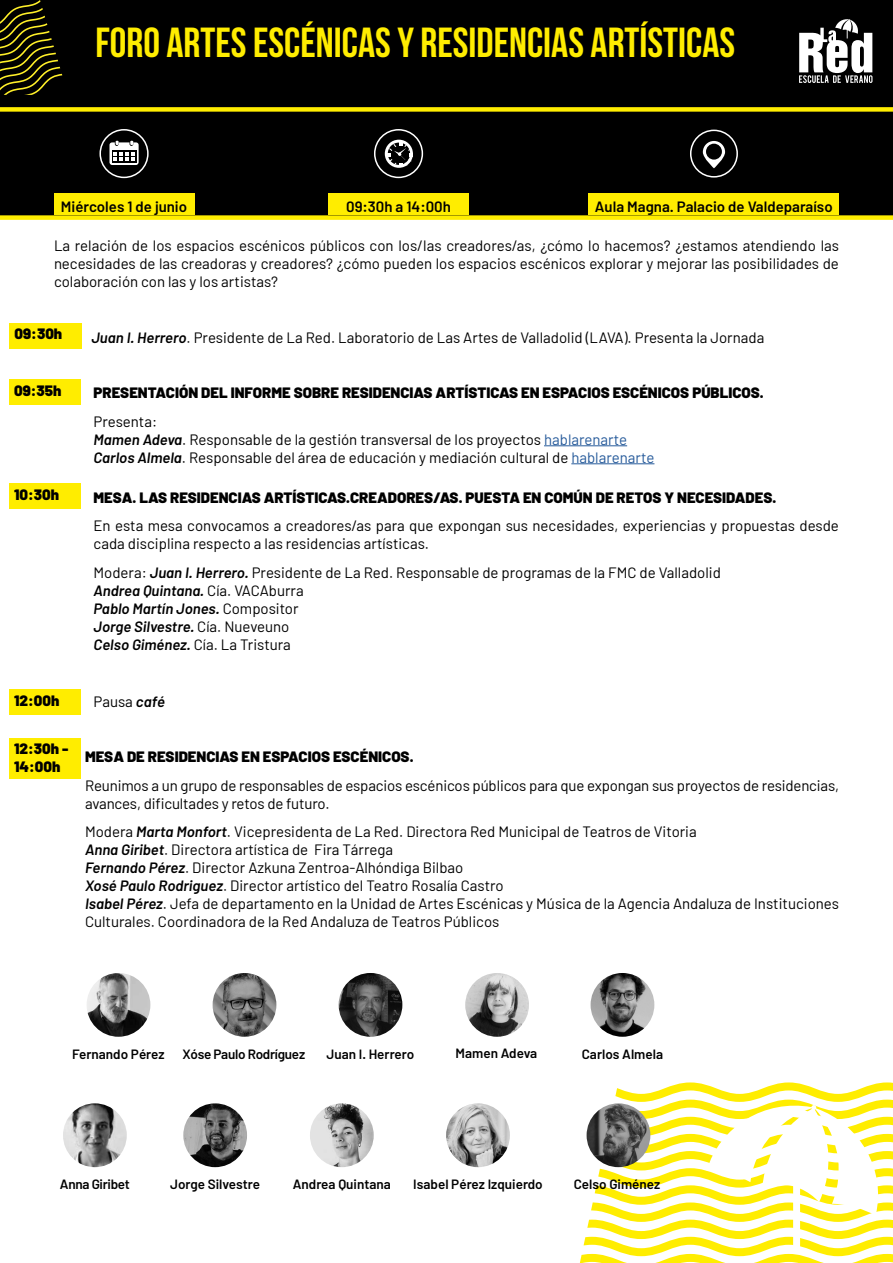
<style>
.page{position:relative;width:893px;height:1263px;background:#fff}
.page>*{position:absolute;margin:0;border:0;box-sizing:border-box;transform-origin:0 0}
.t1{font:700 42px "Bebas Neue";color:#ffed00}
.t2{font:15px/18px "Barlow";color:#000}
.t3{font:900 15px "Barlow";color:#000}
.t4{font:italic 600 15px "Barlow";color:#000}
.t5{font:600 15px "Barlow";color:#000}
.t6{font:600 13.5px "Barlow";color:#000}
.t7{font:600 13.5px "Barlow";letter-spacing:-.02em;color:#000}
.s1{font-weight:600;font-style:italic}
.s2{color:#275b9b}
.s3{font-weight:400;font-style:normal}
</style>
<div class="page">
<div style="left:1px;top:0;width:892px;height:109px;background:#000"></div>
<svg style="left:0;top:0;width:62px;height:95px"></svg>
<svg style="left:799px;top:19px;width:73px;height:64px"></svg>
<svg style="left:0;top:107px;width:893px;height:113px;background:#1b1900"></svg>
<div style="left:100px;top:130px;width:48px;height:47px;background:#000;border-radius:50%"></div>
<div style="left:99px;top:129px;width:50px;height:49px;border:2px solid #fff;border-radius:50%"></div>
<svg style="left:109px;top:141px;width:30px;height:24px"></svg>
<div style="left:375px;top:130px;width:47px;height:47px;background:#000;border-radius:50%"></div>
<div style="left:374px;top:129px;width:49px;height:49px;border:2px solid #fff;border-radius:50%"></div>
<div style="left:385px;top:140px;width:28px;height:28px;background:#fff;border-radius:50%"></div>
<svg style="left:388px;top:143px;width:24px;height:24px"></svg>
<div style="left:691px;top:130px;width:46px;height:47px;background:#000;border-radius:50%"></div>
<div style="left:690px;top:130px;width:48px;height:48px;border:2px solid #fff;border-radius:50%"></div>
<svg style="left:703px;top:141px;width:22px;height:27px"></svg>
<div style="left:706px;top:144px;width:16px;height:16px;background:#000;border-radius:50%"></div>
<div style="left:54px;top:194px;width:140px;height:21px;background:#ffed00"></div>
<div style="left:328px;top:194px;width:141px;height:21px;background:#ffed00"></div>
<div style="left:589px;top:194px;width:250px;height:21px;background:#ffed00"></div>
<img style="left:87px;top:973px;width:63px;height:64px;border-radius:32px">
<img style="left:213px;top:973px;width:63px;height:64px;border-radius:32px">
<img style="left:339px;top:973px;width:63px;height:64px;border-radius:32px">
<img style="left:465px;top:973px;width:64px;height:64px;border-radius:32px">
<div style="left:10px;top:484px;width:71px;height:25px;background:#ffed00"></div>
<div style="left:10px;top:380px;width:71px;height:25px;background:#ffed00"></div>
<div style="left:10px;top:323px;width:72px;height:25px;background:#ffed00"></div>
<div style="left:10px;top:690px;width:71px;height:25px;background:#ffed00"></div>
<div style="left:10px;top:738px;width:71px;height:41px;background:#ffed00"></div>
<hr style="left:544px;top:445px;width:83px;height:1px;background:#275b9b">
<hr style="left:571px;top:463px;width:83px;height:1px;background:#275b9b">
<img style="left:591px;top:973px;width:63px;height:64px;border-radius:32px">
<img style="left:63px;top:1103px;width:64px;height:64px;border-radius:32px">
<img style="left:183px;top:1103px;width:64px;height:64px;border-radius:32px">
<img style="left:310px;top:1103px;width:64px;height:64px;border-radius:32px">
<img style="left:446px;top:1103px;width:64px;height:64px;border-radius:32px">
<svg style="left:579px;top:1082px;width:314px;height:181px"></svg>
<svg style="left:707px;top:1099px;width:179px;height:152px"></svg>
<img style="left:587px;top:1103px;width:63px;height:64px;border-radius:32px">
<p class="t1" style="left:95px;top:19px;width:641px">FORO ARTES ESCÉNICAS Y RESIDENCIAS ARTÍSTICAS</p>
<p class="t5" style="left:61px;top:197px;width:128px">Miércoles 1 de junio</p>
<p class="t5" style="left:346px;top:197px;width:106px">09:30h a 14:00h</p>
<p class="t5" style="left:595px;top:197px;width:239px">Aula Magna. Palacio de Valdeparaíso</p>
<p class="t2" style="left:54px;top:235px;width:786px;text-align:justify">La relación de los espacios escénicos públicos con los/las creadores/as, ¿cómo lo hacemos? ¿estamos atendiendo las necesidades de las creadoras y creadores? ¿cómo pueden los espacios escénicos explorar y mejorar las posibilidades de colaboración con las y los artistas?</p>
<p class="t3" style="left:15px;top:323px;width:49px">09:30h</p>
<p class="t3" style="left:14px;top:379px;width:49px">09:35h</p>
<p class="t3" style="left:14px;top:483px;width:46px">10:30h</p>
<p class="t2" style="left:91px;top:327px;width:674px"><span class="s1">Juan I. Herrero</span>. Presidente de La Red. Laboratorio de Las Artes de Valladolid (LAVA). Presenta la Jornada</p>
<p class="t3" style="left:94px;top:381px;width:672px">PRESENTACIÓN DEL INFORME SOBRE RESIDENCIAS ARTÍSTICAS EN ESPACIOS ESCÉNICOS PÚBLICOS.</p>
<p class="t2" style="left:94px;top:411px;width:65px">Presenta:</p>
<p class="t2" style="left:94px;top:429px;width:535px"><span class="s1">Mamen Adeva</span>. Responsable de la gestión transversal de los proyectos <span class="s2">hablarenarte</span></p>
<p class="t2" style="left:94px;top:447px;width:562px"><span class="s1">Carlos Almela</span>. Responsable del área de educación y mediación cultural de <span class="s2">hablarenarte</span></p>
<p class="t3" style="left:94px;top:486px;width:684px">MESA. LAS RESIDENCIAS ARTÍSTICAS.CREADORES/AS. PUESTA EN COMÚN DE RETOS Y NECESIDADES.</p>
<p class="t2" style="left:94px;top:516px;width:747px">En esta mesa convocamos a creadores/as para que expongan sus necesidades, experiencias y propuestas desde cada disciplina respecto a las residencias artísticas.</p>
<p class="t2" style="left:94px;top:562px;width:629px">Modera: <span class="s1">Juan I. Herrero.</span> Presidente de La Red. Responsable de programas de la FMC de Valladolid</p>
<p class="t4" style="left:94px;top:581px;width:212px">Andrea Quintana. <span class="s3">Cía. VACAburra</span></p>
<p class="t4" style="left:94px;top:599px;width:207px">Pablo Martín Jones. <span class="s3">Compositor</span></p>
<p class="t4" style="left:94px;top:617px;width:197px">Jorge Silvestre. <span class="s3">Cía. Nueveuno</span></p>
<p class="t2" style="left:94px;top:634px;width:199px"><span class="s1">Celso Giménez.</span> Cía. La Tristura</p>
<p class="t3" style="left:14px;top:689px;width:47px">12:00h</p>
<p class="t3" style="left:14px;top:737px;width:56px">12:30h -</p>
<p class="t3" style="left:14px;top:755px;width:48px">14:00h</p>
<p class="t2" style="left:94px;top:692px;width:73px">Pausa <span class="s1">café</span></p>
<p class="t3" style="left:85px;top:745px;width:330px">MESA DE RESIDENCIAS EN ESPACIOS ESCÉNICOS.</p>
<p class="t2" style="left:85px;top:775px;width:755px">Reunimos a un grupo de responsables de espacios escénicos públicos para que expongan sus proyectos de residencias, avances, dificultades y retos de futuro.</p>
<p class="t2" style="left:85px;top:822px;width:613px">Modera <span class="s1">Marta Monfort</span>. Vicepresidenta de La Red. Directora Red Municipal de Teatros de Vitoria</p>
<p class="t2" style="left:85px;top:840px;width:310px"><span class="s1">Anna Giribet</span>. Directora artística de Fira Tárrega</p>
<p class="t2" style="left:85px;top:858px;width:380px"><span class="s1">Fernando Pérez</span>. Director Azkuna Zentroa-Alhóndiga Bilbao</p>
<p class="t2" style="left:85px;top:876px;width:420px"><span class="s1">Xosé Paulo Rodriguez</span>. Director artístico del Teatro Rosalía Castro</p>
<p class="t2" style="left:85px;top:894px;width:755px"><span class="s1">Isabel Pérez</span>. Jefa de departamento en la Unidad de Artes Escénicas y Música de la Agencia Andaluza de Instituciones<br>Culturales. Coordinadora de la Red Andaluza de Teatros Públicos</p>
<p class="t6" style="left:72px;top:1045px;width:94px">Fernando Pérez</p>
<p class="t7" style="left:182px;top:1045px;width:124px">Xóse Paulo Rodríguez</p>
<p class="t6" style="left:326px;top:1045px;width:89px">Juan I. Herrero</p>
<p class="t6" style="left:456px;top:1045px;width:83px">Mamen Adeva</p>
<p class="t6" style="left:582px;top:1045px;width:83px">Carlos Almela</p>
<p class="t7" style="left:60px;top:1176px;width:72px">Anna Giribet</p>
<p class="t6" style="left:170px;top:1176px;width:92px">Jorge Silvestre</p>
<p class="t6" style="left:293px;top:1176px;width:100px">Andrea Quintana</p>
<p class="t6" style="left:413px;top:1176px;width:131px">Isabel Pérez Izquierdo</p>
<p class="t6" style="left:574px;top:1176px;width:88px">Celso Giménez</p>
</div>
